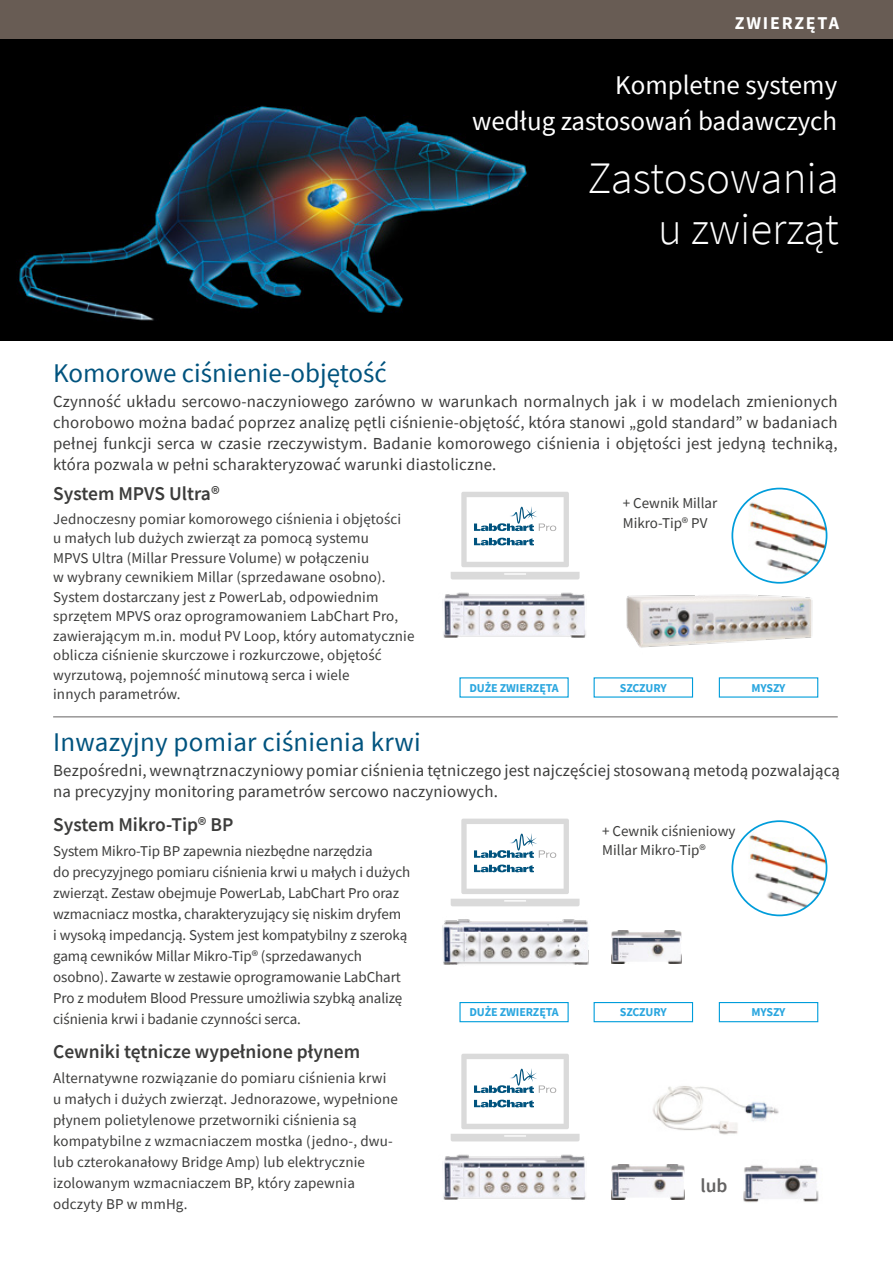
<style>
.page{position:relative;width:893px;height:1263px;background:#fff}
.page>*{position:absolute;margin:0;border:0;box-sizing:border-box;transform-origin:0 0}
.t1{font:300 45px/51px "Source Sans Pro";color:#fff;text-align:right}
.t2{font:27px "Source Sans Pro";color:#00537e}
.t3{font:27px/36px "Source Sans Pro";color:#fff;text-align:right}
.t4{font:600 19.5px "Source Sans Pro";color:#3c3c3b}
.t5{font:600 19.5px "Source Sans Pro";color:#646363}
.t6{font:700 18px "Source Sans Pro";letter-spacing:.1em;color:#fff}
.t7{font:16.8px/21px "Source Sans Pro";letter-spacing:.01em;color:#3c3c3b;text-align:justify}
.t8{font:15px/21px "Source Sans Pro";color:#3c3c3b}
.t9{font:700 12px "Source Sans Pro";letter-spacing:-.01em;color:#2aa6df}
</style>
<div class="page">
<img style="left:0;top:39px;width:893px;height:301px">
<hr style="left:53px;top:717px;width:785px;height:1px;background:#646363">
<img style="left:626px;top:594px;width:187px;height:54px">
<div style="left:459px;top:1002px;width:110px;height:20px;border:1px solid #009ddb"></div>
<div style="left:594px;top:1002px;width:99px;height:20px;border:1px solid #009ddb"></div>
<div style="left:719px;top:1002px;width:99px;height:20px;border:1px solid #009ddb"></div>
<img style="left:653px;top:1086px;width:126px;height:49px">
<img style="left:611px;top:1165px;width:73px;height:35px">
<img style="left:743px;top:1165px;width:76px;height:38px">
<svg style="left:451px;top:492px;width:129px;height:87px"></svg>
<img style="left:443px;top:592px;width:143px;height:46px">
<svg style="left:451px;top:1054px;width:129px;height:87px"></svg>
<img style="left:443px;top:1154px;width:143px;height:46px">
<div style="left:0;top:0;width:893px;height:39px;background:#685c54"></div>
<img style="left:732px;top:488px;width:95px;height:95px;border-radius:47px">
<div style="left:731px;top:488px;width:96px;height:96px;border:2px solid #009ddb;border-radius:50%"></div>
<svg style="left:451px;top:819px;width:129px;height:87px"></svg>
<img style="left:732px;top:821px;width:95px;height:94px;border-radius:47px">
<div style="left:731px;top:820px;width:96px;height:96px;border:2px solid #009ddb;border-radius:50%"></div>
<img style="left:442px;top:919px;width:147px;height:46px">
<img style="left:611px;top:931px;width:70px;height:33px">
<p class="t6" style="left:735px;top:12px;width:106px">ZWIERZĘTA</p>
<h2 class="t3" style="left:472px;top:67px;width:366px">Kompletne systemy<br>według zastosowań badawczych</h2>
<h1 class="t1" style="left:587px;top:152px;width:253px">Zastosowania u zwierząt</h1>
<h2 class="t2" style="left:53px;top:355px;width:335px">Komorowe ciśnienie-objętość</h2>
<p class="t7" style="left:53px;top:391px;width:786px">Czynność układu sercowo-naczyniowego zarówno w warunkach normalnych jak i w modelach zmienionych chorobowo można badać poprzez analizę pętli ciśnienie-objętość, która stanowi „gold standard” w badaniach pełnej funkcji serca w czasie rzeczywistym. Badanie komorowego ciśnienia i objętości jest jedyną techniką, która pozwala w pełni scharakteryzować warunki diastoliczne.</p>
<h3 class="t4" style="left:53px;top:481px;width:168px">System MPVS Ultra®</h3>
<p class="t8" style="left:53px;top:509px;width:363px;line-height:19.5px">Jednoczesny pomiar komorowego ciśnienia i objętości<br>u małych lub dużych zwierząt za pomocą systemu<br>MPVS Ultra (Millar Pressure Volume) w połączeniu<br>w wybrany cewnikiem Millar (sprzedawane osobno).<br>System dostarczany jest z PowerLab, odpowiednim sprzętem MPVS oraz oprogramowaniem LabChart Pro, zawierającym m.in. moduł PV Loop, który automatycznie oblicza ciśnienie skurczowe i rozkurczowe, objętość wyrzutową, pojemność minutową serca i wiele<br>innych parametrów.</p>
<p class="t9" style="left:469px;top:680px;width:91px">DUŻE ZWIERZĘTA</p>
<p class="t8" style="left:623px;top:493px;width:96px;line-height:19.5px">+ Cewnik Millar<br>Mikro-Tip® PV</p>
<p class="t9" style="left:620px;top:680px;width:48px">SZCZURY</p>
<p class="t9" style="left:752px;top:680px;width:35px">MYSZY</p>
<h2 class="t2" style="left:53px;top:724px;width:369px">Inwazyjny pomiar ciśnienia krwi</h2>
<p class="t7" style="left:53px;top:759px;width:788px">Bezpośredni, wewnątrznaczyniowy pomiar ciśnienia tętniczego jest najczęściej stosowaną metodą pozwalającą na precyzyjny monitoring parametrów sercowo naczyniowych.</p>
<h3 class="t4" style="left:53px;top:812px;width:182px">System Mikro-Tip® BP</h3>
<p class="t8" style="left:53px;top:840px;width:359px">System Mikro-Tip BP zapewnia niezbędne narzędzia<br>do precyzyjnego pomiaru ciśnienia krwi u małych i dużych zwierząt. Zestaw obejmuje PowerLab, LabChart Pro oraz wzmacniacz mostka, charakteryzujący się niskim dryfem<br>i wysoką impedancją. System jest kompatybilny z szeroką gamą cewników Millar Mikro-Tip® (sprzedawanych osobno). Zawarte w zestawie oprogramowanie LabChart Pro z modułem Blood Pressure umożliwia szybką analizę ciśnienia krwi i badanie czynności serca.</p>
<h3 class="t4" style="left:53px;top:1038px;width:309px">Cewniki tętnicze wypełnione płynem</h3>
<p class="t8" style="left:53px;top:1067px;width:346px">Alternatywne rozwiązanie do pomiaru ciśnienia krwi u małych i dużych zwierząt. Jednorazowe, wypełnione płynem polietylenowe przetworniki ciśnienia są kompatybilne z wzmacniaczem mostka (jedno-, dwu&shy;lub czterokanałowy Bridge Amp) lub elektrycznie izolowanym wzmacniaczem BP, który zapewnia odczyty BP w mmHg.</p>
<p class="t8" style="left:602px;top:820px;width:135px;line-height:19.5px">+ Cewnik ciśnieniowy<br>Millar Mikro-Tip®</p>
<p class="t9" style="left:469px;top:1004px;width:91px">DUŻE ZWIERZĘTA</p>
<p class="t9" style="left:620px;top:1004px;width:48px">SZCZURY</p>
<p class="t9" style="left:752px;top:1004px;width:35px">MYSZY</p>
<h3 class="t5" style="left:700px;top:1173px;width:29px">lub</h3>
</div>
